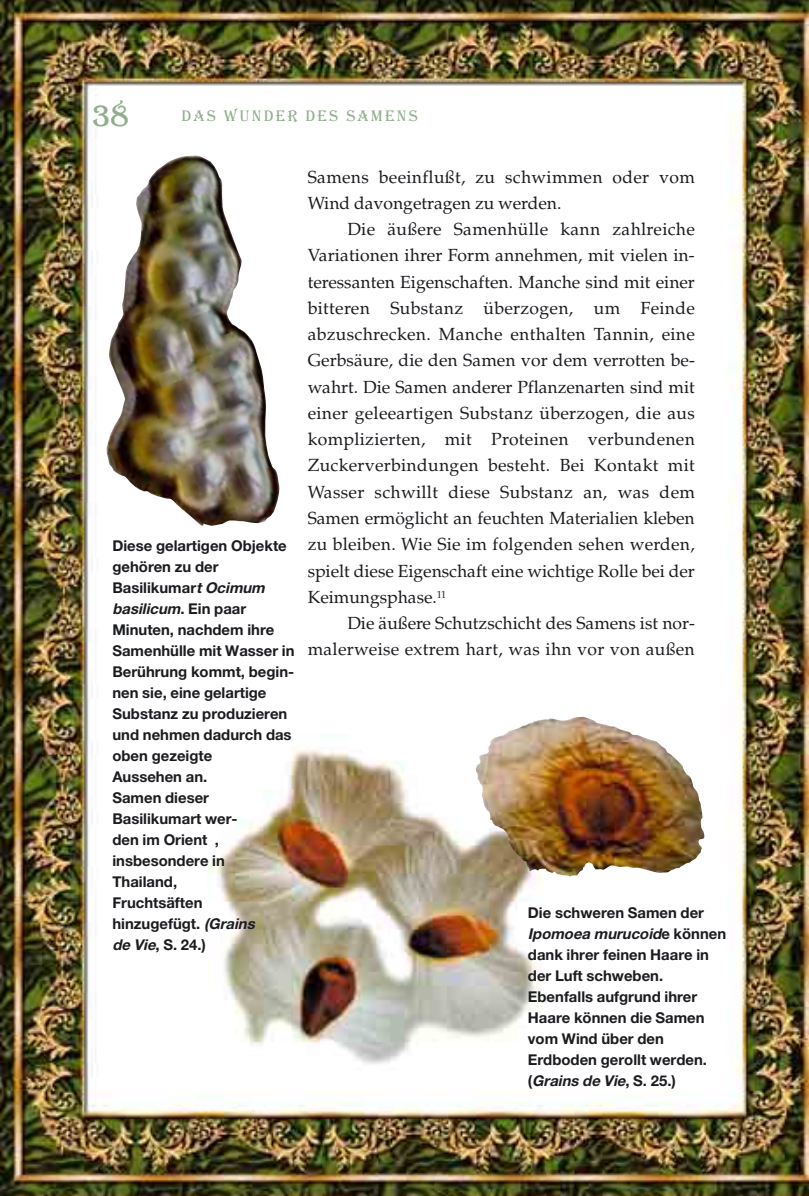
<style>
.page{position:relative;width:809px;height:1196px;background:#fff}
.page>*{position:absolute;margin:0;border:0;box-sizing:border-box;transform-origin:0 0}
.t1{font:42px "Algerian T";color:#8eaf89}
.t2{font:17.5px/26.2px "Palatino Turk";color:#1b1c20;text-align:justify}
.t3{font:17.5px/26.2px "Palatino Turk";letter-spacing:.02em;color:#1b1c20}
.t4{font:15.75px "Algerian T";letter-spacing:.15em;color:#8eaf89}
.t5{font:14.88px/21px "Helvetica T Bold";color:#1b1c20}
.s1{font-style:italic}
</style>
<div class="page">
<img style="left:1px;top:0;width:807px;height:1196px">
<img style="left:106px;top:153px;width:174px;height:374px">
<div style="left:159px;top:734px;width:433px;height:347px;background:#fff"></div>
<img style="left:208px;top:748px;width:333px;height:316px">
<img style="left:475px;top:717px;width:229px;height:159px">
<h1 class="t1" style="left:92px;top:87px;width:38px">38</h1>
<p class="t4" style="left:181px;top:106px;width:238px">DAS WUNDER DES SAMENS</p>
<p class="t5" style="left:112px;top:536px;width:184px">Diese gelartigen Objekte gehören zu der<br>Basilikumar<span class="s1">t Ocimum basilicum</span>. Ein paar<br>Minuten, nachdem ihre<br>Samenhülle mit Wasser in<br>Berührung kommt, begin&shy;nen sie, eine gelartige<br>Substanz zu produzieren und nehmen dadurch das oben gezeigte<br>Aussehen an.<br>Samen dieser<br>Basilikumart wer-<br>den im Orient , insbesondere in<br>Thailand,<br>Fruchtsäften<br>hinzugefügt. <span class="s1">(Grains<br>de Vie</span>, S. 24.)</p>
<p class="t3" style="left:308px;top:166px;width:388px">Samens beeinflußt, zu schwimmen oder vom<br>Wind davongetragen zu werden.</p>
<p class="t2" style="left:308px;top:219px;width:388px;text-indent:40px">Die äußere Samenhülle kann zahlreiche Variationen ihrer Form annehmen, mit vielen in&shy;teressanten Eigenschaften. Manche sind mit einer bitteren Substanz überzogen, um Feinde abzuschrecken. Manche enthalten Tannin, eine Gerbsäure, die den Samen vor dem verrotten be&shy;wahrt. Die Samen anderer Pflanzenarten sind mit einer geleeartigen Substanz überzogen, die aus komplizierten, mit Proteinen verbundenen Zuckerverbindungen besteht. Bei Kontakt mit Wasser schwillt diese Substanz an, was dem Samen ermöglicht an feuchten Materialien kleben zu bleiben. Wie Sie im folgenden sehen werden, spielt diese Eigenschaft eine wichtige Rolle bei der Keimungsphase.<sup>11</sup></p>
<p class="t2" style="left:308px;top:613px;width:388px;text-align:right">Die äußere Schutzschicht des Samens ist nor&shy;malerweise extrem hart, was ihn vor von außen</p>
<p class="t5" style="left:528px;top:903px;width:200px">Die schweren Samen der<br><span class="s1">Ipomoea murucoid</span>e können dank ihrer feinen Haare in der Luft schweben.<br>Ebenfalls aufgrund ihrer<br>Haare können die Samen vom Wind über den<br>Erdboden gerollt werden. (<span class="s1">Grains de Vie</span>, S. 25.)</p>
</div>
